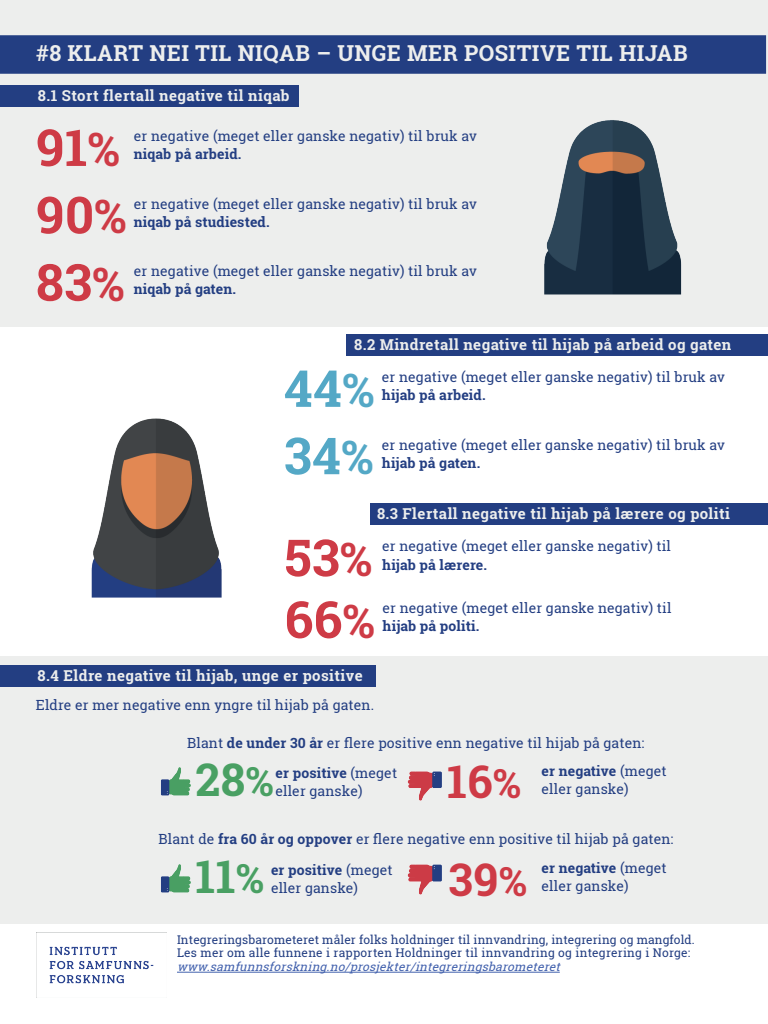
<style>
.page{position:relative;width:768px;height:1024px;background:#fff}
.page>*{position:absolute;margin:0;border:0;box-sizing:border-box;transform-origin:0 0}
.t1{font:700 51px/61.8px "Roboto Slab";letter-spacing:.01em;color:#ce3b46}
.t2{font:700 51px "Roboto Slab";color:#54a8c6}
.t3{font:700 45px/97px "Roboto Slab";color:#49a063}
.t4{font:700 45px/97.6px "Roboto Slab";color:#ce3b46}
.t5{font:700 22px "Roboto Slab";letter-spacing:.02em;color:#edeeed}
.t6{font:700 15px "Roboto Slab";letter-spacing:.03em;color:#edeeed}
.t7{font:14px/18px "Roboto Slab";letter-spacing:.01em;color:#233e82}
.t8{font:700 14px "Roboto Slab";letter-spacing:.01em;color:#233e82}
.t9{font:12px/13px "Roboto Slab";letter-spacing:.01em;color:#233e82}
.t10{font:italic 12px "Roboto Slab";color:#4261ad}
.s1{font-size:46px}
.s2{font-weight:700}
.s3{font-size:40px}
</style>
<div class="page">
<div style="left:0;top:0;width:768px;height:327px;background:#edeeed"></div>
<div style="left:0;top:656px;width:768px;height:268px;background:#edeeed"></div>
<div style="left:0;top:35px;width:766px;height:39px;background:#233e82"></div>
<img style="left:91px;top:418px;width:131px;height:180px">
<img style="left:544px;top:120px;width:138px;height:175px">
<img style="left:407px;top:771px;width:35px;height:30px">
<img style="left:407px;top:864px;width:35px;height:31px">
<img style="left:161px;top:767px;width:30px;height:29px">
<img style="left:161px;top:864px;width:30px;height:29px">
<div style="left:0;top:85px;width:299px;height:22px;background:#233e82"></div>
<div style="left:346px;top:334px;width:422px;height:22px;background:#233e82"></div>
<div style="left:370px;top:503px;width:398px;height:22px;background:#233e82"></div>
<div style="left:0;top:665px;width:376px;height:22px;background:#233e82"></div>
<hr style="left:177px;top:972px;width:383px;height:1px;background:#4261ad">
<img style="left:36px;top:932px;width:131px;height:66px">
<h3 class="t5" style="left:36px;top:38px;width:653px">#8 KLART NEI TIL NIQAB – UNGE MER POSITIVE TIL HIJAB</h3>
<p class="t6" style="left:38px;top:85px;width:253px">8.1 Stort flertall negative til niqab</p>
<h1 class="t1" style="left:36px;top:116px;width:86px">91<span class="s1">%</span></h1>
<p class="t7" style="left:134px;top:127px;width:345px">er negative (meget eller ganske negativ) til bruk av</p>
<p class="t8" style="left:134px;top:145px;width:109px">niqab på arbeid.</p>
<h1 class="t1" style="left:36px;top:183px;width:92px">90<span class="s1">%</span></h1>
<p class="t7" style="left:134px;top:194px;width:345px">er negative (meget eller ganske negativ) til bruk av</p>
<p class="t8" style="left:134px;top:212px;width:137px">niqab på studiested.</p>
<h1 class="t1" style="left:36px;top:251px;width:90px">83<span class="s1">%</span></h1>
<p class="t7" style="left:134px;top:262px;width:345px">er negative (meget eller ganske negativ) til bruk av</p>
<p class="t8" style="left:134px;top:279px;width:104px">niqab på gaten.</p>
<p class="t6" style="left:354px;top:334px;width:379px">8.2 Mindretall negative til hijab på arbeid og gaten</p>
<h1 class="t2" style="left:284px;top:353px;width:92px">44<span class="s1">%</span></h1>
<p class="t7" style="left:382px;top:368px;width:345px">er negative (meget eller ganske negativ) til bruk av</p>
<p class="t8" style="left:382px;top:386px;width:105px">hijab på arbeid.</p>
<h1 class="t2" style="left:284px;top:421px;width:91px">34<span class="s1">%</span></h1>
<p class="t7" style="left:382px;top:435px;width:345px">er negative (meget eller ganske negativ) til bruk av</p>
<p class="t8" style="left:382px;top:453px;width:100px">hijab på gaten.</p>
<p class="t6" style="left:377px;top:503px;width:354px">8.3 Flertall negative til hijab på lærere og politi</p>
<h1 class="t1" style="left:284px;top:526px;width:92px">53<span class="s1">%<br></span>66<span class="s1">%</span></h1>
<p class="t7" style="left:382px;top:537px;width:290px">er negative (meget eller ganske negativ) til</p>
<p class="t8" style="left:382px;top:555px;width:106px">hijab på lærere.</p>
<p class="t7" style="left:383px;top:599px;width:290px">er negative (meget eller ganske negativ) til</p>
<p class="t8" style="left:383px;top:617px;width:98px">hijab på politi.</p>
<p class="t6" style="left:38px;top:665px;width:327px">8.4 Eldre negative til hijab, unge er positive</p>
<p class="t7" style="left:36px;top:696px;width:340px">Eldre er mer negative enn yngre til hijab på gaten.</p>
<p class="t7" style="left:187px;top:734px;width:459px">Blant <span class="s2">de under 30 år</span> er flere positive enn negative til hijab på gaten:</p>
<h2 class="t3" style="left:195px;top:731px;width:80px">28<span class="s3">%<br></span>11<span class="s3">%</span></h2>
<h2 class="t4" style="left:447px;top:732px;width:81px">16<span class="s3">%<br></span>39<span class="s3">%</span></h2>
<p class="t7" style="left:542px;top:762px;width:126px"><span class="s2">er negative</span> (meget eller ganske)</p>
<p class="t7" style="left:276px;top:763px;width:123px"><span class="s2">er positive</span> (meget eller ganske)</p>
<p class="t7" style="left:159px;top:830px;width:516px">Blant de <span class="s2">fra 60 år og oppover</span> er flere negative enn positive til hijab på gaten:</p>
<p class="t7" style="left:542px;top:859px;width:126px"><span class="s2">er negative</span> (meget eller ganske)</p>
<p class="t7" style="left:271px;top:860px;width:123px"><span class="s2">er positive</span> (meget eller ganske)</p>
<p class="t9" style="left:177px;top:933px;width:519px">Integreringsbarometeret måler folks holdninger til innvandring, integrering og mangfold.<br>Les mer om alle funnene i rapporten Holdninger til innvandring og integrering i Norge:</p>
<p class="t10" style="left:177px;top:959px;width:388px">www.samfunnsforskning.no/prosjekter/integreringsbarometeret</p>
</div>
